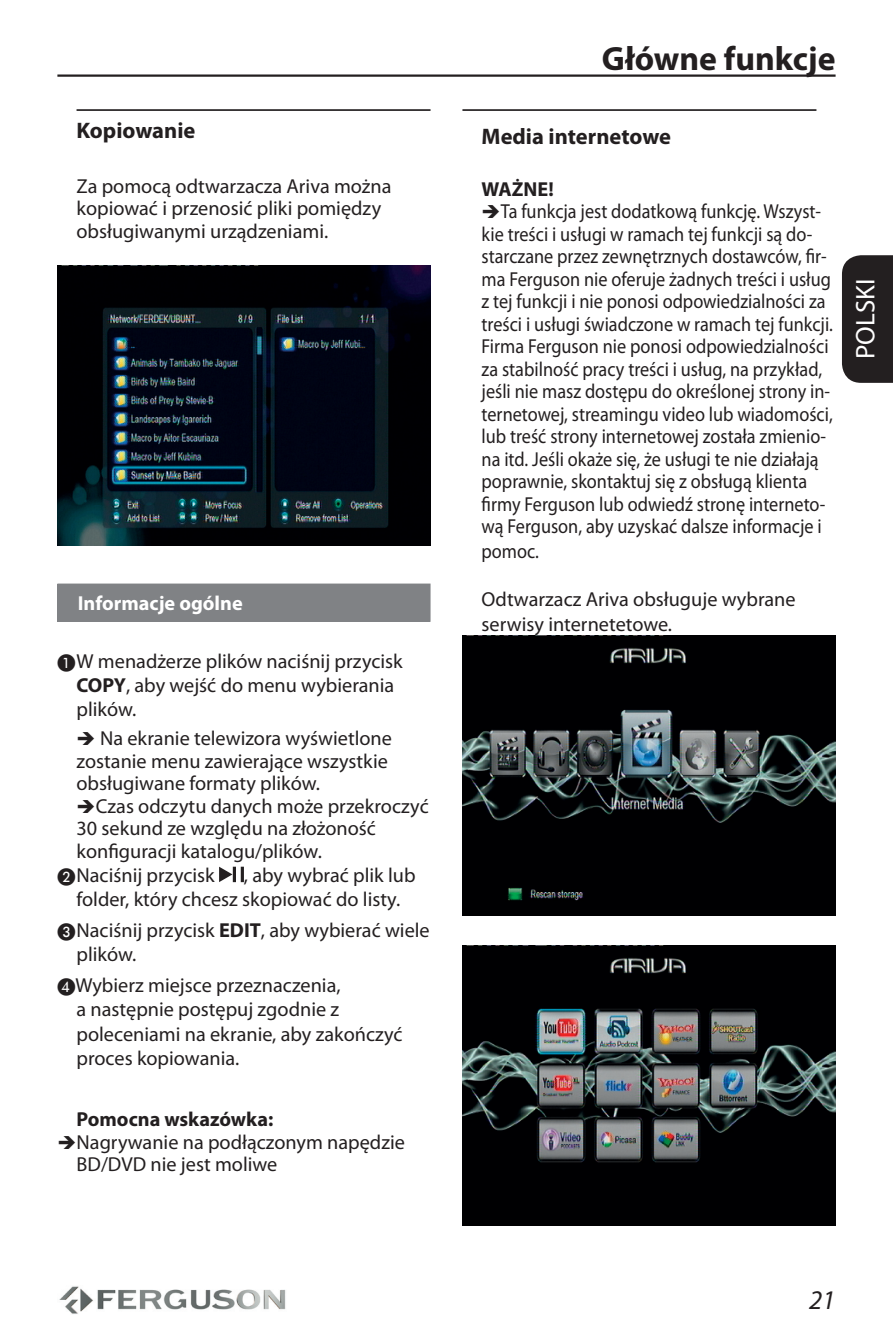
<style>
.page{position:relative;width:893px;height:1340px;background:#fff}
.page>*{position:absolute;margin:0;border:0;box-sizing:border-box;transform-origin:0 0}
.t1{font:700 33.75px "Myriad Pro";color:#231f20}
.t2{font:27px "Myriad Pro";color:#fff}
.t3{font:italic 27px "Myriad Pro";color:#231f20}
.t4{font:700 22.5px "Myriad Pro";color:#231f20}
.t5{font:20.25px/24.3px "Myriad Pro";color:#231f20}
.t6{font:20.25px/22.7px "Myriad Pro";color:#231f20;scale:.9 1}
.t7{font:700 20.25px "Myriad Pro";color:#231f20}
.t8{font:700 20.25px "Myriad Pro";color:#fff}
.s1{font-family:"Philips Pi Roman";font-size:18px}
.s2{font-weight:700}
</style>
<div class="page">
<img style="left:59px;top:1286px;width:227px;height:28px">
<div style="left:842px;top:255px;width:51px;height:128px;background:#231f20"></div>
<hr style="left:77px;top:109px;width:354px;height:2px;background:#231f20">
<img style="left:57px;top:266px;width:374px;height:279px">
<div style="left:58px;top:584px;width:372px;height:37px;background:#808285"></div>
<div style="left:57px;top:583px;width:374px;height:39px;border:1px solid #808285"></div>
<svg style="left:219px;top:866px;width:25px;height:16px"></svg>
<hr style="left:462px;top:109px;width:354px;height:2px;background:#231f20">
<img style="left:462px;top:636px;width:374px;height:279px">
<img style="left:462px;top:945px;width:374px;height:280px">
<hr style="left:57px;top:74px;width:779px;height:3px;background:#231f20">
<p class="t4" style="left:77px;top:116px;width:120px">Kopiowanie</p>
<p class="t5" style="left:77px;top:174px;width:317px;line-height:22.5px">Za pomocą odtwarzacza Ariva można kopiować i przenosić pliki pomiędzy obsługiwanymi urządzeniami.</p>
<p class="t8" style="left:78px;top:590px;width:167px">Informacje ogólne</p>
<p class="t5" style="left:77px;top:648px;width:328px;text-indent:-19px"><span class="s1">A</span>W menadżerze plików naciśnij przycisk<br><span class="s2">COPY</span>, aby wejść do menu wybierania plików.</p>
<p class="t5" style="left:77px;top:727px;width:317px;line-height:22.5px">➔ Na ekranie telewizora wyświetlone zostanie menu zawierające wszystkie obsługiwane formaty plików.</p>
<p class="t5" style="left:77px;top:793px;width:354px">➔Czas odczytu danych może przekroczyć</p>
<p class="t5" style="left:77px;top:816px;width:301px">30 sekund ze względu na złożoność</p>
<p class="t5" style="left:77px;top:838px;width:247px">konfiguracji katalogu/plików.</p>
<p class="t5" style="left:57px;top:862px;width:159px"><span class="s1">B</span>Naciśnij przycisk</p>
<p class="t5" style="left:77px;top:862px;width:340px;text-indent:167px">, aby wybrać plik lub folder, który chcesz skopiować do listy.</p>
<p class="t5" style="left:77px;top:917px;width:355px;text-indent:-19px"><span class="s1">C</span>Naciśnij przycisk <span class="s2">EDIT</span>, aby wybierać wiele plików.</p>
<p class="t5" style="left:77px;top:972px;width:328px;text-indent:-19px"><span class="s1">D</span>Wybierz miejsce przeznaczenia,<br>a następnie postępuj zgodnie z poleceniami na ekranie, aby zakończyć proces kopiowania.</p>
<p class="t7" style="left:77px;top:1106px;width:198px">Pomocna wskazówka:</p>
<p class="t5" style="left:77px;top:1130px;width:330px;line-height:22.5px;text-indent:-19px">➔Nagrywanie na podłączonym napędzie<br>BD/DVD nie jest moliwe</p>
<h1 class="t1" style="left:602px;top:37px;width:235px">Główne funkcje</h1>
<p class="t4" style="left:482px;top:122px;width:191px">Media internetowe</p>
<p class="t7" style="left:482px;top:176px;width:74px">WAŻNE!</p>
<p class="t6" style="left:482px;top:200px;width:392px">➔Ta funkcja jest dodatkową funkcję. Wszyst&shy;kie treści i usługi w ramach tej funkcji są do&shy;starczane przez zewnętrznych dostawców, fir&shy;ma Ferguson nie oferuje żadnych treści i usług z tej funkcji i nie ponosi odpowiedzialności za treści i usługi świadczone w ramach tej funkcji.<br>Firma Ferguson nie ponosi odpowiedzialności za stabilność pracy treści i usług, na przykład, jeśli nie masz dostępu do określonej strony in&shy;ternetowej, streamingu video lub wiadomości, lub treść strony internetowej została zmienio&shy;na itd. Jeśli okaże się, że usługi te nie działają poprawnie, skontaktuj się z obsługą klienta firmy Ferguson lub odwiedź stronę interneto&shy;wą Ferguson, aby uzyskać dalsze informacje i pomoc.</p>
<p class="t5" style="left:482px;top:587px;width:316px">Odtwarzacz Ariva obsługuje wybrane serwisy internetetowe.</p>
<h2 class="t2" style="left:849px;top:359px;width:82px;rotate:-90deg">POLSKI</h2>
<h2 class="t3" style="left:809px;top:1283px;width:28px">21</h2>
</div>
